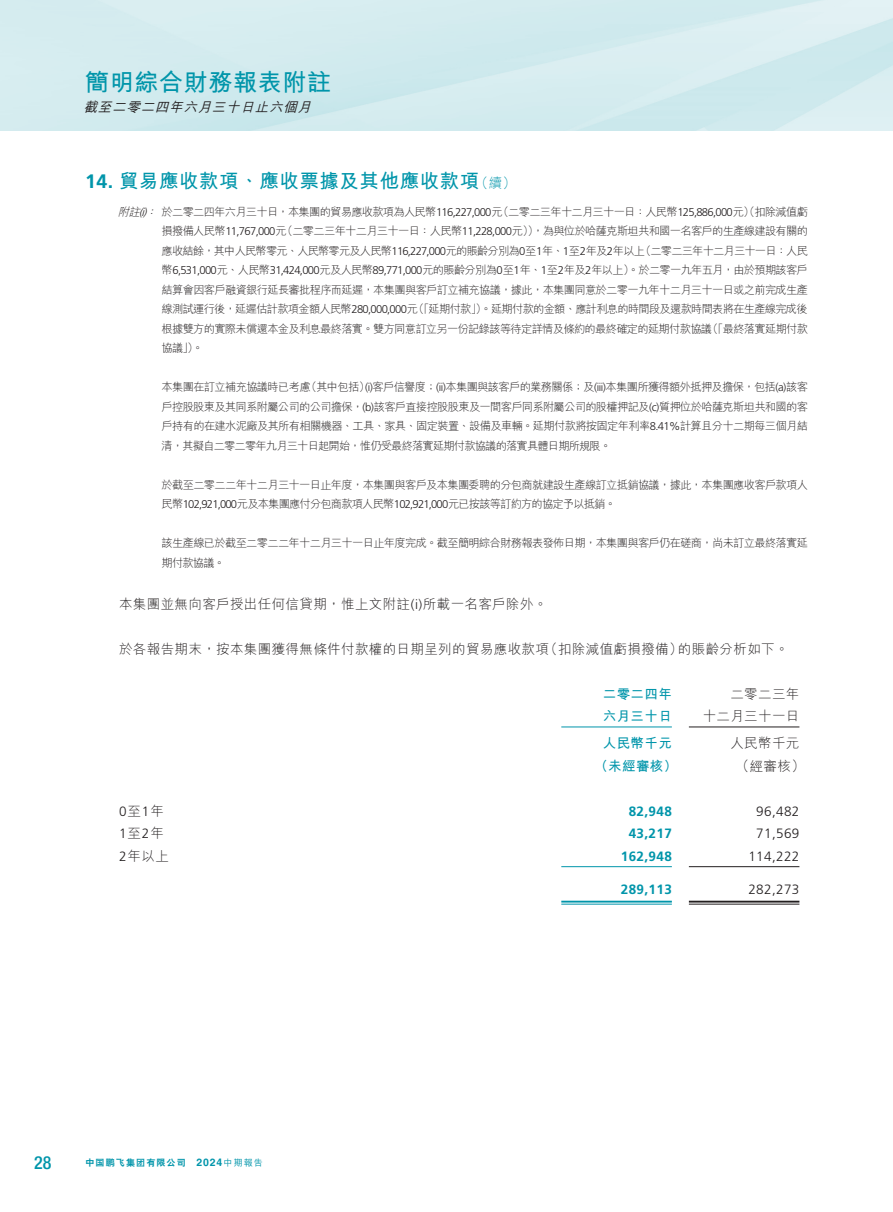
<style>
.page{position:relative;width:893px;height:1212px;background:#fff}
.page>*{position:absolute;margin:0;border:0;box-sizing:border-box;transform-origin:0 0}
.t1{font:700 24px "M Hei HK";letter-spacing:.03em;color:#0095aa}
.t2{font:700 19.5px "M Hei HK";letter-spacing:.03em;color:#0095aa}
.t3{font:500 condensed 18px "Helvetica Neue LT Std";color:#0095aa}
.t4{font:300 13.5px/22.5px "M Hei HK";letter-spacing:.03em;color:#231f20;text-align:right}
.t5{font:300 13.5px "Frutiger LT Std";letter-spacing:.03em;color:#231f20}
.t6{font:700 13.5px "Frutiger LT Std";letter-spacing:.03em;color:#0095aa}
.t7{font:700 13.5px/22.5px "M Hei HK";letter-spacing:.03em;color:#0095aa}
.t8{font:italic 500 13.5px "M Hei HK";color:#231f20}
.t9{font:300 11.25px/19.5px "M Hei HK";letter-spacing:-.06em;color:#231f20;text-align:justify}
.t10{font:800 9px "C Hei 2 HKS";letter-spacing:.13em;color:#0095aa}
.s1{font-family:"Frutiger LT Std"}
.s2{font-weight:300;font-size:13.5px}
.s3{font-style:italic}
.s4{font-family:"Frutiger LT Std";font-style:italic}
.s5{font-family:"M Hei HK"}
.s6{font-family:"C Hei 2 HK"}
.s7{font-family:"Helvetica LT Std";font-weight:700;font-size:10.5px}
.s8{font-family:"M Hei HK";font-weight:500}
</style>
<div class="page">
<hr style="left:561px;top:726px;width:111px;height:1px;background:#0095aa">
<hr style="left:689px;top:726px;width:110px;height:1px;background:#231f20">
<hr style="left:561px;top:866px;width:111px;height:1px;background:#0095aa">
<hr style="left:689px;top:866px;width:110px;height:1px;background:#231f20">
<hr style="left:561px;top:901px;width:111px;height:1px;background:#0095aa">
<hr style="left:561px;top:904px;width:111px;height:1px;background:#0095aa">
<hr style="left:689px;top:901px;width:110px;height:1px;background:#231f20">
<hr style="left:689px;top:904px;width:110px;height:1px;background:#231f20">
<h1 class="t1" style="left:85px;top:65px;width:248px">簡明綜合財務報表附註</h1>
<p class="t8" style="left:84px;top:97px;width:233px">截至二零二四年六月三十日止六個月</p>
<h2 class="t2" style="left:85px;top:166px;width:432px"><span class="s1">14.</span> 貿易應收款項、應收票據及其他應收款項<span class="s2">（續）</span></h2>
<p class="t9" style="left:162px;top:201px;width:648px;text-indent:-44px"><span class="s3">附註</span><span class="s4">(i)</span><span class="s3">：</span>於二零二四年六月三十日，本集團的貿易應收款項為人民幣<span class="s1">116,227,000</span>元（二零二三年十二月三十一日：人民幣<span class="s1">125,886,000</span>元）（扣除減值虧損撥備人民幣<span class="s1">11,767,000</span>元（二零二三年十二月三十一日：人民幣<span class="s1">11,228,000</span>元）），為與位於哈薩克斯坦共和國一名客戶的生產線建設有關的應收結餘，其中人民幣零元、人民幣零元及人民幣<span class="s1">116,227,000</span>元的賬齡分別為<span class="s1">0</span>至<span class="s1">1</span>年、<span class="s1">1</span>至<span class="s1">2</span>年及<span class="s1">2</span>年以上（二零二三年十二月三十一日：人民幣<span class="s1">6,531,000</span>元、人民幣<span class="s1">31,424,000</span>元及人民幣<span class="s1">89,771,000</span>元的賬齡分別為<span class="s1">0</span>至<span class="s1">1</span>年、<span class="s1">1</span>至<span class="s1">2</span>年及<span class="s1">2</span>年以上）。於二零一九年五月，由於預期該客戶結算會因客戶融資銀行延長審批程序而延遲，本集團與客戶訂立補充協議，據此，本集團同意於二零一九年十二月三十一日或之前完成生產線測試運行後，延遲估計款項金額人民幣<span class="s1">280,000,000</span>元（「延期付款」）。延期付款的金額、應計利息的時間段及還款時間表將在生產線完成後根據雙方的實際未償還本金及利息最終落實。雙方同意訂立另一份記錄該等待定詳情及條約的最終確定的延期付款協議（「最終落實延期付款協議」）。</p>
<p class="t9" style="left:162px;top:377px;width:648px">本集團在訂立補充協議時已考慮（其中包括）<span class="s1">(i)</span>客戶信譽度；<span class="s1">(ii)</span>本集團與該客戶的業務關係；及<span class="s1">(iii)</span>本集團所獲得額外抵押及擔保，包括<span class="s1">(a)</span>該客戶控股股東及其同系附屬公司的公司擔保，<span class="s1">(b)</span>該客戶直接控股股東及一間客戶同系附屬公司的股權押記及<span class="s1">(c)</span>質押位於哈薩克斯坦共和國的客戶持有的在建水泥廠及其所有相關機器、工具、家具、固定裝置、設備及車輛。延期付款將按固定年利率<span class="s1">8.41%</span>計算且分十二期每三個月結清，其擬自二零二零年九月三十日起開始，惟仍受最終落實延期付款協議的落實具體日期所規限。</p>
<p class="t9" style="left:162px;top:474px;width:648px">於截至二零二二年十二月三十一日止年度，本集團與客戶及本集團委聘的分包商就建設生產線訂立抵銷協議，據此，本集團應收客戶款項人民幣<span class="s1">102,921,000</span>元及本集團應付分包商款項人民幣<span class="s1">102,921,000</span>元已按該等訂約方的協定予以抵銷。</p>
<p class="t9" style="left:162px;top:533px;width:648px">該生產線已於截至二零二二年十二月三十一日止年度完成。截至簡明綜合財務報表發佈日期，本集團與客戶仍在磋商，尚未訂立最終落實延期付款協議。</p>
<p class="t4" style="left:119px;top:592px;width:430px">本集團並無向客戶授出任何信貸期，惟上文附註<span class="s1">(i)</span>所載一名客戶除外。</p>
<p class="t4" style="left:119px;top:637px;width:671px">於各報告期末，按本集團獲得無條件付款權的日期呈列的貿易應收款項（扣除減值虧損撥備）的賬齡分析如下。</p>
<p class="t7" style="left:603px;top:681px;width:71px">二零二四年六月三十日</p>
<p class="t4" style="left:703px;top:682px;width:98px">二零二三年<br>十二月三十一日</p>
<p class="t7" style="left:603px;top:731px;width:71px">人民幣千元</p>
<p class="t4" style="left:730px;top:732px;width:71px">人民幣千元</p>
<p class="t7" style="left:594px;top:753px;width:84px">（未經審核）</p>
<p class="t4" style="left:736px;top:754px;width:71px">（經審核）</p>
<p class="t5" style="left:119px;top:803px;width:46px">0<span class="s5">至</span>1<span class="s5">年</span></p>
<p class="t6" style="left:629px;top:803px;width:45px">82,948</p>
<p class="t5" style="left:756px;top:803px;width:45px">96,482</p>
<p class="t5" style="left:119px;top:826px;width:46px">1<span class="s5">至</span>2<span class="s5">年</span></p>
<p class="t6" style="left:629px;top:825px;width:45px">43,217</p>
<p class="t5" style="left:756px;top:826px;width:45px">71,569</p>
<p class="t4" style="left:119px;top:844px;width:51px"><span class="s1">2</span>年以上</p>
<p class="t6" style="left:621px;top:848px;width:53px">162,948</p>
<p class="t5" style="left:748px;top:848px;width:53px">114,222</p>
<p class="t6" style="left:621px;top:881px;width:53px">289,113</p>
<p class="t5" style="left:748px;top:882px;width:53px">282,273</p>
<h3 class="t3" style="left:34px;top:1152px;width:19px">28</h3>
<p class="t10" style="left:85px;top:1157px;width:179px">中國鵬飛集團<span class="s6">有限公司</span> <span class="s7">2024</span><span class="s8">中期報告</span></p>
</div>
